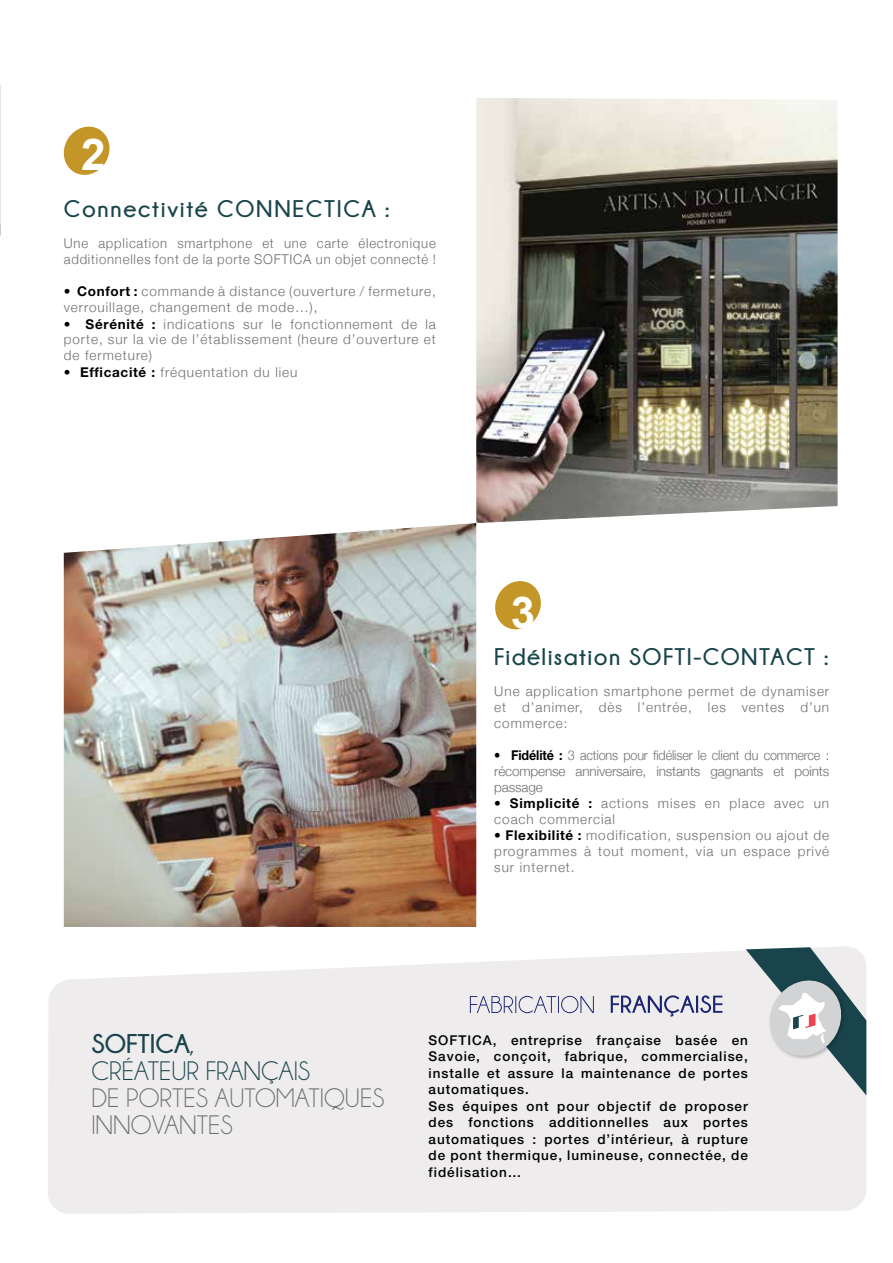
<style>
.page{position:relative;width:893px;height:1263px;background:#fff}
.page>*{position:absolute;margin:0;border:0;box-sizing:border-box;transform-origin:0 0}
.t1{font:700 43.8px "Arial";color:#fff}
.t2{font:27px/27px "Champagne&Limousines";color:#6d6e71}
.t3{font:27px/27px "Champagne&Limousines";color:#19444b}
.t4{font:700 24px "Champagne&Limousines";letter-spacing:.06em;color:#19444b}
.t5{font:300 13.5px/15.8px "Helvetica Neue";letter-spacing:.07em;color:#6d6e71;text-align:justify}
.t6{font:500 13.5px/16.5px "Helvetica Neue";letter-spacing:.07em;color:#000}
.t7{font:300 13.5px/15.8px "Helvetica Neue";letter-spacing:.07em;color:#6d6e71;text-align:justify;scale:.93 1}
.s1{color:#000}
.s2{font-weight:700;color:#000}
.s3{font-weight:700}
</style>
<div class="page">
<hr style="left:0;top:85px;width:1px;height:139px;background:#e7e5e6">
<svg style="left:48px;top:946px;width:818px;height:268px;background:#efedee"></svg>
<svg style="left:746px;top:947px;width:120px;height:148px;background:#b2bcbe"></svg>
<svg style="left:470px;top:996px;width:124px;height:17px;background:#c6c6d5"></svg>
<svg style="left:611px;top:995px;width:111px;height:21px;background:#b0b1c9"></svg>
<img style="left:476px;top:98px;width:362px;height:425px">
<img style="left:64px;top:523px;width:412px;height:404px">
<svg style="left:63px;top:126px;width:47px;height:49px"></svg>
<svg style="left:495px;top:581px;width:46px;height:49px"></svg>
<h1 class="t1" style="left:81px;top:125px;width:26px">2</h1>
<h3 class="t4" style="left:64px;top:195px;width:327px">Connectivité CONNECTICA :</h3>
<p class="t5" style="left:64px;top:235px;width:374px">Une application smartphone et une carte électronique additionnelles font de la porte SOFTICA un objet connecté !</p>
<p class="t5" style="left:64px;top:283px;width:374px"><span class="s1">•</span> <span class="s2">Confort :</span> commande à distance (ouverture / fermeture, verrouillage, changement de mode…),</p>
<p class="t5" style="left:64px;top:315px;width:374px"><span class="s1">•</span> <span class="s2">Sérénité :</span> indications sur le fonctionnement de la porte, sur la vie de l’établissement (heure d’ouverture et de fermeture)</p>
<p class="t5" style="left:64px;top:364px;width:235px"><span class="s1">•</span> <span class="s2">Efficacité :</span> fréquentation du lieu</p>
<h1 class="t1" style="left:511px;top:583px;width:26px">3</h1>
<h3 class="t4" style="left:494px;top:643px;width:335px">Fidélisation SOFTI-CONTACT :</h3>
<p class="t5" style="left:494px;top:683px;width:336px">Une application smartphone permet de dynamiser et d’animer, dès l’entrée, les ventes d’un commerce:</p>
<p class="t7" style="left:494px;top:747px;width:362px"><span class="s1">•</span> <span class="s2">Fidélité :</span> 3 actions pour fidéliser le client du commerce : récompense anniversaire, instants gagnants et points passage</p>
<p class="t5" style="left:494px;top:795px;width:336px"><span class="s1">•</span> <span class="s2">Simplicité :</span> actions mises en place avec un coach commercial</p>
<p class="t5" style="left:494px;top:827px;width:336px"><span class="s1">•</span> <span class="s2">Flexibilité :</span> modification, suspension ou ajout de programmes à tout moment, via un espace privé sur internet.</p>
<h2 class="t3" style="left:91px;top:1031px;width:220px"><span class="s3">SOFTICA</span>,<br>CRÉATEUR FRANÇAIS</h2>
<h2 class="t2" style="left:91px;top:1085px;width:295px">DE PORTES AUTOMATIQUES<br>INNOVANTES</h2>
<p class="t6" style="left:429px;top:1032px;width:321px">SOFTICA, entreprise française basée en Savoie, conçoit, fabrique, commercialise, installe et assure la maintenance de portes automatiques.<br>Ses équipes ont pour objectif de proposer des fonctions additionnelles aux portes automatiques : portes d’intérieur, à rupture de pont thermique, lumineuse, connectée, de fidélisation…</p>
</div>
